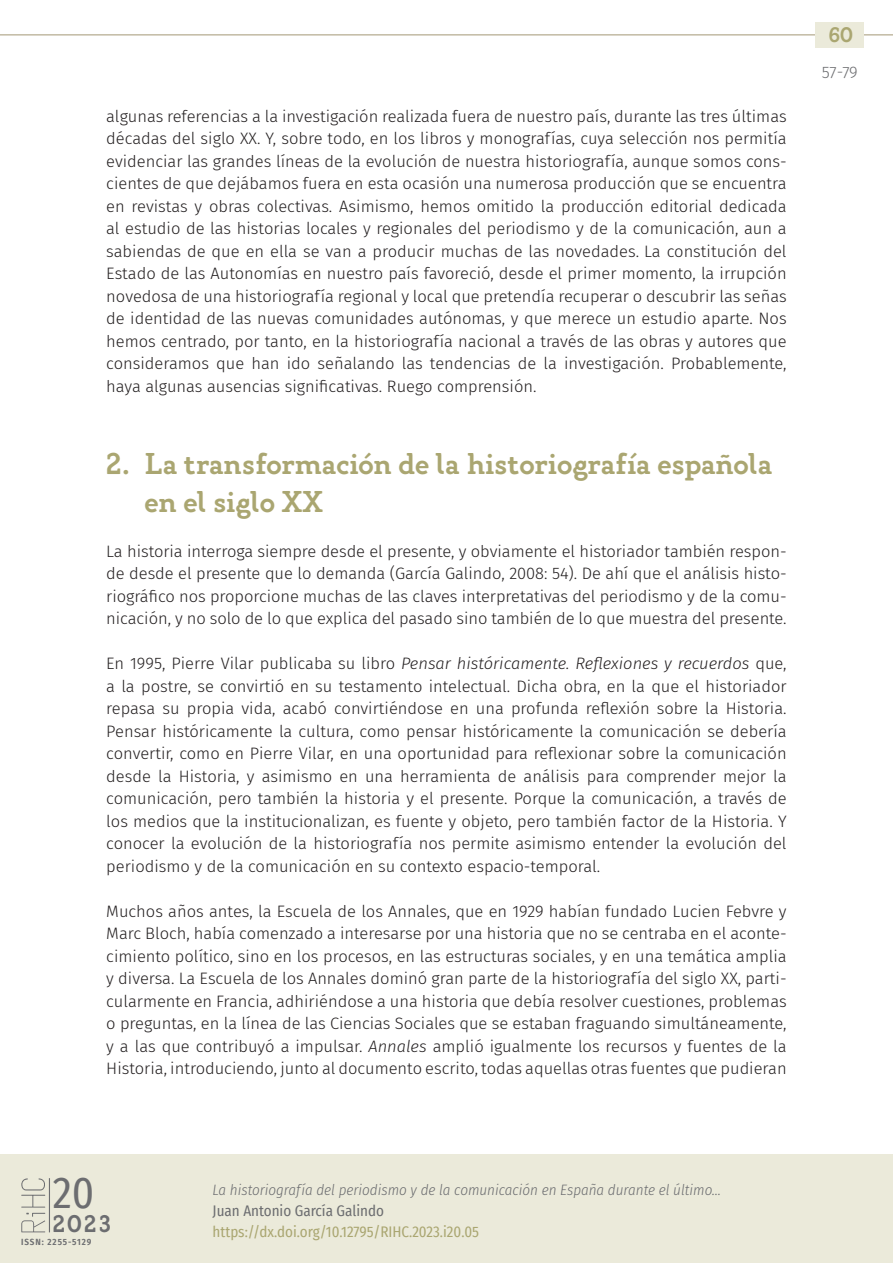
<style>
.page{position:relative;width:893px;height:1263px;background:#fff}
.page>*{position:absolute;margin:0;border:0;box-sizing:border-box;transform-origin:0 0}
.t1{font:43.2px "Fira Sans Condensed";color:#6c6d70}
._40_enunc_1{font:600 30px/37.5px "Gambero";color:#aaa671}
.t2{font:600 24px "Gambero";color:#6c6d70}
.t3{font:600 21px "Gambero";color:#aaa671}
._00_bsc{font:300 16.5px/22.5px "Fira Sans";color:#231f20;text-align:justify}
._00_bsc_tras{font:300 16.5px/22.5px "Fira Sans";letter-spacing:-.005em;color:#231f20;text-align:justify}
.t4{font:300 16.5px "Fira Sans";color:#6c6d70}
.t5{font:italic 300 15px "Fira Sans Condensed";color:#6c6d70}
.t6{font:15px "Fira Sans Condensed";color:#aaa671}
.t7{font:15px "Fira Sans Condensed";color:#6c6d70}
.t8{font:600 9px "Fira Sans Condensed";letter-spacing:.1em;color:#6c6d70}
.s1{font-style:italic}
</style>
<div class="page">
<hr style="left:0;top:34px;width:893px;height:1px;background:#aea385">
<div style="left:816px;top:22px;width:48px;height:26px;background:#ebeada"></div>
<div style="left:0;top:1154px;width:893px;height:109px;background:#ebeada"></div>
<hr style="left:49px;top:1178px;width:1px;height:54px;background:#6c6d70">
<svg style="left:21px;top:1178px;width:24px;height:29px"></svg>
<svg style="left:21px;top:1213px;width:24px;height:19px"></svg>
<p class="_00_bsc" style="left:106px;top:105px;width:682px">algunas referencias a la investigación realizada fuera de nuestro país, durante las tres últimas décadas del siglo XX. Y, sobre todo, en los libros y monografías, cuya selección nos permitía evidenciar las grandes líneas de la evolución de nuestra historiografía, aunque somos cons&shy;cientes de que dejábamos fuera en esta ocasión una numerosa producción que se encuentra en revistas y obras colectivas. Asimismo, hemos omitido la producción editorial dedicada al estudio de las historias locales y regionales del periodismo y de la comunicación, aun a sabiendas de que en ella se van a producir muchas de las novedades. La constitución del Estado de las Autonomías en nuestro país favoreció, desde el primer momento, la irrupción novedosa de una historiografía regional y local que pretendía recuperar o descubrir las señas de identidad de las nuevas comunidades autónomas, y que merece un estudio aparte. Nos hemos centrado, por tanto, en la historiografía nacional a través de las obras y autores que consideramos que han ido señalando las tendencias de la investigación. Probablemente, haya algunas ausencias significativas. Ruego comprensión.</p>
<p class="_40_enunc_1" style="left:145px;top:446px;width:629px;text-indent:-38px">2. La transformación de la historiografía española en el siglo XX</p>
<p class="_00_bsc_tras" style="left:106px;top:540px;width:682px">La historia interroga siempre desde el presente, y obviamente el historiador también respon&shy;de desde el presente que lo demanda (García Galindo, 2008: 54). De ahí que el análisis histo&shy;riográfico nos proporcione muchas de las claves interpretativas del periodismo y de la comu&shy;nicación, y no solo de lo que explica del pasado sino también de lo que muestra del presente.</p>
<p class="_00_bsc" style="left:106px;top:652px;width:682px">En 1995, Pierre Vilar publicaba su libro <span class="s1">Pensar históricamente. Reflexiones y recuerdos</span> que, a la postre, se convirtió en su testamento intelectual. Dicha obra, en la que el historiador repasa su propia vida, acabó convirtiéndose en una profunda reflexión sobre la Historia.<br>Pensar históricamente la cultura, como pensar históricamente la comunicación se debería convertir, como en Pierre Vilar, en una oportunidad para reflexionar sobre la comunicación desde la Historia, y asimismo en una herramienta de análisis para comprender mejor la comunicación, pero también la historia y el presente. Porque la comunicación, a través de los medios que la institucionalizan, es fuente y objeto, pero también factor de la Historia. Y conocer la evolución de la historiografía nos permite asimismo entender la evolución del periodismo y de la comunicación en su contexto espacio-temporal.</p>
<p class="_00_bsc" style="left:106px;top:900px;width:682px">Muchos años antes, la Escuela de los Annales, que en 1929 habían fundado Lucien Febvre y Marc Bloch, había comenzado a interesarse por una historia que no se centraba en el aconte&shy;cimiento político, sino en los procesos, en las estructuras sociales, y en una temática amplia y diversa. La Escuela de los Annales dominó gran parte de la historiografía del siglo XX, parti&shy;cularmente en Francia, adhiriéndose a una historia que debía resolver cuestiones, problemas o preguntas, en la línea de las Ciencias Sociales que se estaban fraguando simultáneamente, y a las que contribuyó a impulsar. <span class="s1">Annales</span> amplió igualmente los recursos y fuentes de la Historia, introduciendo, junto al documento escrito, todas aquellas otras fuentes que pudieran</p>
<p class="t3" style="left:829px;top:22px;width:26px">60</p>
<p class="t4" style="left:822px;top:60px;width:37px">57-79</p>
<h1 class="t1" style="left:53px;top:1160px;width:43px">20</h1>
<h3 class="t2" style="left:53px;top:1209px;width:60px">2023</h3>
<p class="t8" style="left:21px;top:1234px;width:71px">ISSN: 2255-5129</p>
<p class="t5" style="left:213px;top:1179px;width:510px">La historiografía del periodismo y de la comunicación en España durante el último…</p>
<p class="t7" style="left:213px;top:1199px;width:173px">Juan Antonio García Galindo</p>
<p class="t6" style="left:213px;top:1220px;width:268px">https://dx.doi.org/10.12795/RIHC.2023.i20.05</p>
</div>
